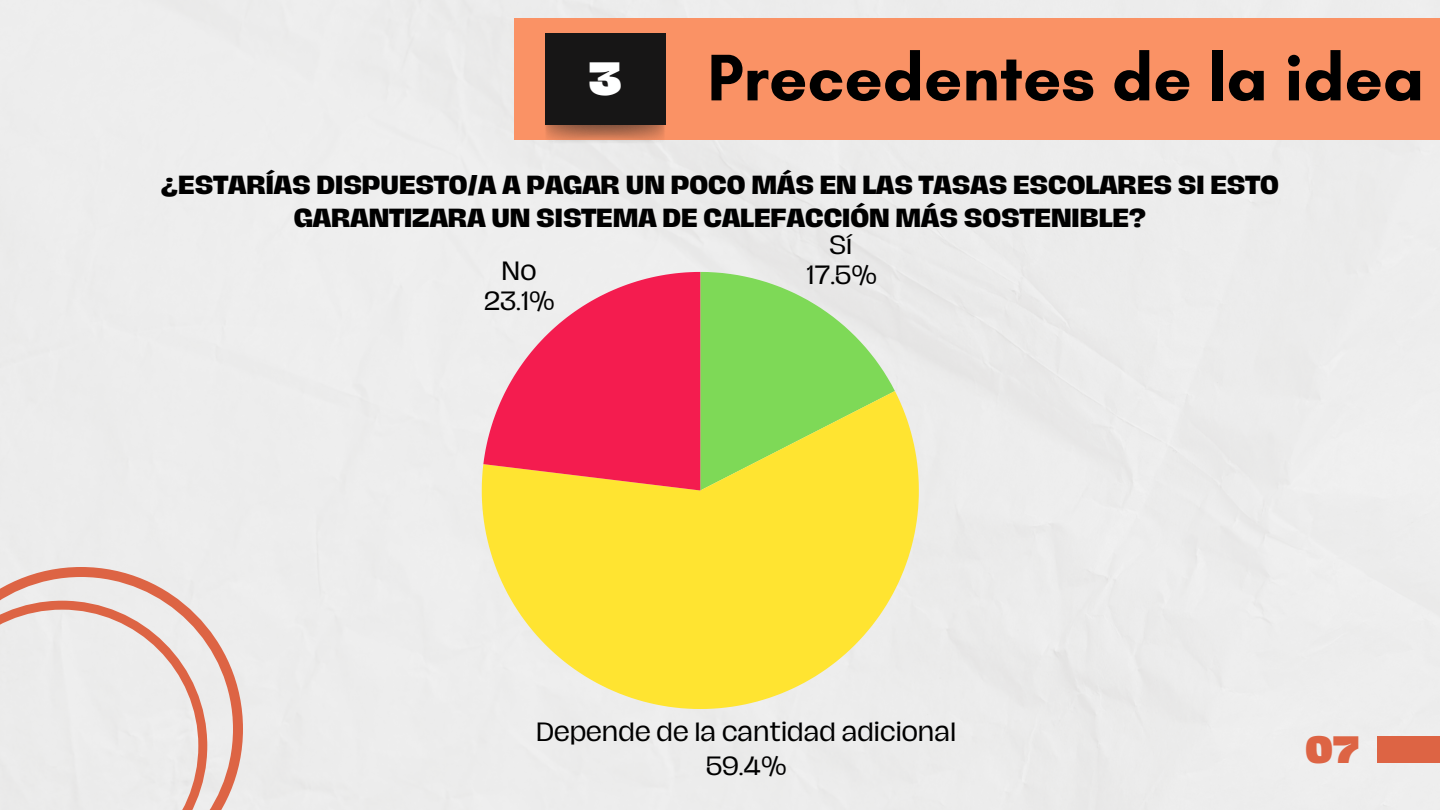
<style>
.page{position:relative;width:1440px;height:810px;background:#fff}
.page>*{position:absolute;margin:0;border:0;box-sizing:border-box;transform-origin:0 0}
.t1{font:700 67.1px "Glacial Indifference";color:#000}
.t2{font:800 42.8px "Hagrid";color:#fff}
.t3{font:800 35px "Hagrid";color:#dd6444}
.t4{font:24.2px/30.7px "Hagrid";color:#000;text-align:center}
.t5{font:800 24px/33.8px "Hagrid";color:#000;text-align:center}
</style>
<div class="page">
<div style="left:1377px;top:736px;width:63px;height:27px;background:#dd6444"></div>
<svg style="left:700px;top:272px;width:195px;height:119px;background:#9cdb7f"></svg>
<svg style="left:482px;top:391px;width:437px;height:318px;background:#f1e456"></svg>
<svg style="left:483px;top:272px;width:217px;height:218px;background:#f3546e"></svg>
<svg style="left:0;top:567px;width:243px;height:243px;background:#e8ccc4"></svg>
<svg style="left:0;top:601px;width:207px;height:209px;background:#eae0dd"></svg>
<div style="left:514px;top:18px;width:926px;height:122px;background:#fa9265"></div>
<img style="left:545px;top:124px;width:121px;height:21px">
<div style="left:545px;top:33px;width:121px;height:91px;background:#171616"></div>
<p class="t2" style="left:589px;top:57px;width:34px">3</p>
<p class="t1" style="left:707px;top:37px;width:718px">Precedentes de la idea</p>
<p class="t5" style="left:161px;top:168px;width:1120px">¿ESTARÍAS DISPUESTO/A A PAGAR UN POCO MÁS EN LAS TASAS ESCOLARES SI ESTO<br>GARANTIZARA UN SISTEMA DE CALEFACCIÓN MÁS SOSTENIBLE?</p>
<p class="t4" style="left:484px;top:256px;width:71px">No<br>23.1%</p>
<p class="t4" style="left:806px;top:230px;width:72px">Sí<br>17.5%</p>
<p class="t4" style="left:536px;top:716px;width:422px;line-height:34px">Depende de la cantidad adicional<br>59.4%</p>
<p class="t3" style="left:1305px;top:732px;width:55px">07</p>
</div>
